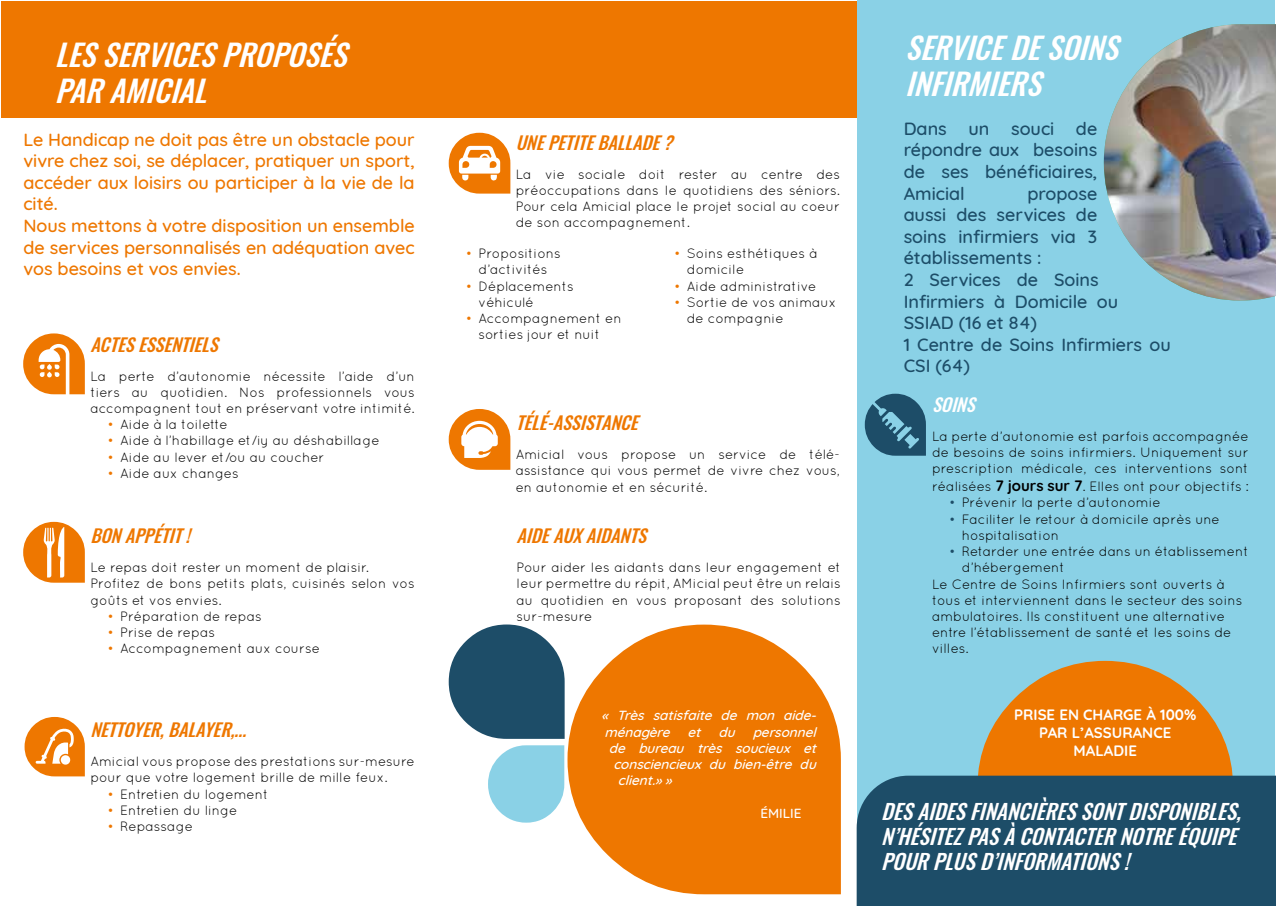
<style>
.page{position:relative;width:1276px;height:906px;background:#fff}
.page>*{position:absolute;margin:0;border:0;box-sizing:border-box;transform-origin:0 0}
.t1{font:italic 500 30px/36px "Oswald";color:#fff}
.t2{font:italic 500 21px/25.2px "Oswald";color:#fff}
.t3{font:500 18px/21.6px "Quicksand";color:#e70}
.t4{font:500 18px/21.6px "Quicksand";color:#1d4d68;text-align:justify}
.t5{font:italic 500 18px "Oswald";color:#e70}
.t6{font:italic 500 18px "Oswald";color:#fff}
.t7{font:700 15px/18px "Quicksand";color:#fff;text-align:center}
.t8{font:13.5px/16.2px "Quicksand";color:#000}
.t9{font:italic 500 13.5px "Quicksand";color:#fff}
.t10{font:500 13.5px "Quicksand";color:#fff}
.s1{color:#e70}
.s2{font-weight:700;font-size:15px}
.s3{color:#1d4d68}
</style>
<div class="page">
<div style="left:1px;top:1px;width:855px;height:116px;background:#e70"></div>
<svg style="left:449px;top:409px;width:61px;height:61px"></svg>
<svg style="left:23px;top:333px;width:62px;height:62px"></svg>
<svg style="left:449px;top:133px;width:61px;height:61px"></svg>
<svg style="left:23px;top:522px;width:62px;height:60px"></svg>
<svg style="left:25px;top:717px;width:60px;height:59px"></svg>
<svg style="left:567px;top:624px;width:274px;height:270px;fill:#e70"></svg>
<svg style="left:449px;top:624px;width:115px;height:115px"></svg>
<svg style="left:488px;top:745px;width:76px;height:77px;background:#9cd8e9"></svg>
<div style="left:856px;top:0;width:418px;height:905px;background:#8ad1e6"></div>
<svg style="left:978px;top:661px;width:255px;height:114px;fill:#e70"></svg>
<img style="left:1104px;top:24px;width:172px;height:276px">
<div style="left:856px;top:775px;width:420px;height:131px;background:#1d4d68"></div>
<svg style="left:865px;top:394px;width:61px;height:62px"></svg>
<h1 class="t1" style="left:55px;top:39px;width:306px">LESSERVICESPROPOSÉS<br>PARAMICIAL</h1>
<p class="t3" style="left:23px;top:127px;width:393px">Le Handicap ne doit pas être un obstacle pour vivre chez soi, se déplacer, pratiquer un sport, accéder aux loisirs ou participer à la vie de la cité.<br>Nous mettons à votre disposition un ensemble de services personnalisés en adéquation avec vos besoins et vos envies.</p>
<h3 class="t5" style="left:90px;top:335px;width:137px">ACTESESSENTIELS</h3>
<p class="t8" style="left:90px;top:368px;width:326px;text-align:justify">La perte d’autonomie nécessite l’aide d’un tiers au quotidien. Nos professionnels vous accompagnent tout en préservant votre intimité.</p>
<p class="t8" style="left:107px;top:416px;width:122px"><span class="s1">•</span> Aide à la toilette</p>
<p class="t8" style="left:107px;top:432px;width:274px"><span class="s1">•</span> Aide à l’habillage et/iy au déshabillage</p>
<p class="t8" style="left:107px;top:449px;width:218px"><span class="s1">•</span> Aide au lever et/ou au coucher</p>
<p class="t8" style="left:107px;top:465px;width:133px"><span class="s1">•</span> Aide aux changes</p>
<h3 class="t5" style="left:90px;top:526px;width:109px">BONAPPÉTIT!</h3>
<p class="t8" style="left:90px;top:559px;width:326px">Le repas doit rester un moment de plaisir.<br>Profitez de bons petits plats, cuisinés selon vos goûts et vos envies.</p>
<p class="t8" style="left:107px;top:608px;width:156px"><span class="s1">•</span> Préparation de repas</p>
<p class="t8" style="left:107px;top:624px;width:109px"><span class="s1">•</span> Prise de repas</p>
<p class="t8" style="left:107px;top:640px;width:214px"><span class="s1">•</span> Accompagnement aux course</p>
<h3 class="t5" style="left:90px;top:720px;width:165px">NETTOYER,BALAYER,...</h3>
<p class="t8" style="left:90px;top:753px;width:326px">Amicial vous propose des prestations sur-mesure pour que votre logement brille de mille feux.</p>
<p class="t8" style="left:107px;top:785px;width:163px"><span class="s1">•</span> Entretien du logement</p>
<p class="t8" style="left:107px;top:802px;width:131px"><span class="s1">•</span> Entretien du linge</p>
<p class="t8" style="left:107px;top:818px;width:87px"><span class="s1">•</span> Repassage</p>
<h3 class="t5" style="left:516px;top:133px;width:166px">UNEPETITEBALLADE?</h3>
<p class="t8" style="left:516px;top:166px;width:326px;text-align:justify">La vie sociale doit rester au centre des préoccupations dans le quotidiens des séniors.<br>Pour cela Amicial place le projet social au coeur de son accompagnement.</p>
<p class="t8" style="left:466px;top:245px;width:96px;text-align:center"><span class="s1">•</span> Propositions d’activités</p>
<p class="t8" style="left:478px;top:277px;width:97px;text-indent:-13px"><span class="s1">•</span> Déplacements véhiculé</p>
<p class="t8" style="left:478px;top:310px;width:145px;text-indent:-13px"><span class="s1">•</span> Accompagnement en sorties jour et nuit</p>
<p class="t8" style="left:687px;top:245px;width:131px;text-indent:-13px"><span class="s1">•</span> Soins esthétiques à domicile</p>
<p class="t8" style="left:674px;top:277px;width:144px"><span class="s1">•</span> Aide administrative</p>
<p class="t8" style="left:687px;top:294px;width:151px;text-indent:-13px"><span class="s1">•</span> Sortie de vos animaux de compagnie</p>
<h3 class="t5" style="left:516px;top:414px;width:131px">TÉLÉ-ASSISTANCE</h3>
<p class="t8" style="left:516px;top:446px;width:326px;text-align:justify">Amicial vous propose un service de télé&shy;assistance qui vous permet de vivre chez vous, en autonomie et en sécurité.</p>
<h3 class="t5" style="left:516px;top:526px;width:139px">AIDEAUXAIDANTS</h3>
<p class="t8" style="left:516px;top:559px;width:326px;text-align:justify">Pour aider les aidants dans leur engagement et leur permettre du répit, AMicial peut être un relais au quotidien en vous proposant des solutions sur-mesure</p>
<p class="t9" style="left:601px;top:704px;width:221px">« Très satisfaite de mon aide-</p>
<p class="t9" style="left:604px;top:721px;width:218px">ménagère et du personnel</p>
<p class="t9" style="left:609px;top:737px;width:214px">de bureau très soucieux et</p>
<p class="t9" style="left:613px;top:753px;width:209px">consciencieux du bien-être du</p>
<p class="t9" style="left:618px;top:769px;width:60px">client.»»</p>
<p class="t10" style="left:760px;top:802px;width:43px">ÉMILIE</p>
<h1 class="t1" style="left:905px;top:32px;width:227px">SERVICEDESOINS<br>INFIRMIERS</h1>
<h3 class="t4" style="left:903px;top:116px;width:195px">Dans un souci de répondre aux besoins de ses bénéficiaires, Amicial</h3>
<h3 class="t4" style="left:903px;top:181px;width:269px;text-align:left;text-indent:124px">propose<br>aussi des services de<br>soins infirmiers via 3 établissements :<br>2 Services de Soins<br>Infirmiers à Domicile ou<br>SSIAD (16 et 84)<br>1 Centre de Soins Infirmiers ou<br>CSI (64)</h3>
<h3 class="t6" style="left:932px;top:395px;width:52px">SOINS</h3>
<p class="t8" style="left:932px;top:428px;width:318px;text-align:justify">La perte d’autonomie est parfois accompagnée de besoins de soins infirmiers. Uniquement sur prescription médicale, ces interventions sont</p>
<p class="t8" style="left:932px;top:478px;width:318px">réalisées <span class="s2">7 jours sur 7</span>. Elles ont pour objectifs :</p>
<p class="t8" style="left:949px;top:494px;width:213px"><span class="s3">•</span> Prévenir la perte d’autonomie</p>
<p class="t8" style="left:961px;top:511px;width:259px;text-indent:-13px"><span class="s3">•</span> Faciliter le retour à domicile après une hospitalisation</p>
<p class="t8" style="left:949px;top:543px;width:301px"><span class="s3">•</span> Retarder une entrée dans un établissement</p>
<p class="t8" style="left:961px;top:559px;width:105px">d’hébergement</p>
<p class="t8" style="left:932px;top:575px;width:294px">Le Centre de Soins Infirmiers sont ouverts à</p>
<p class="t8" style="left:932px;top:592px;width:312px">tous et interviennent dans le secteur des soins</p>
<p class="t8" style="left:932px;top:608px;width:295px">ambulatoires. Ils constituent une alternative</p>
<p class="t8" style="left:932px;top:624px;width:301px">entre l’établissement de santé et les soins de</p>
<p class="t8" style="left:932px;top:640px;width:38px">villes.</p>
<p class="t7" style="left:1014px;top:704px;width:184px">PRISE EN CHARGE À 100%<br>PAR L’ASSURANCE<br>MALADIE</p>
<h2 class="t2" style="left:881px;top:800px;width:370px">DESAIDESFINANCIÈRESSONTDISPONIBLES,<br>N’HÉSITEZPASÀCONTACTERNOTREÉQUIPE<br>POURPLUSD’INFORMATIONS!</h2>
</div>
